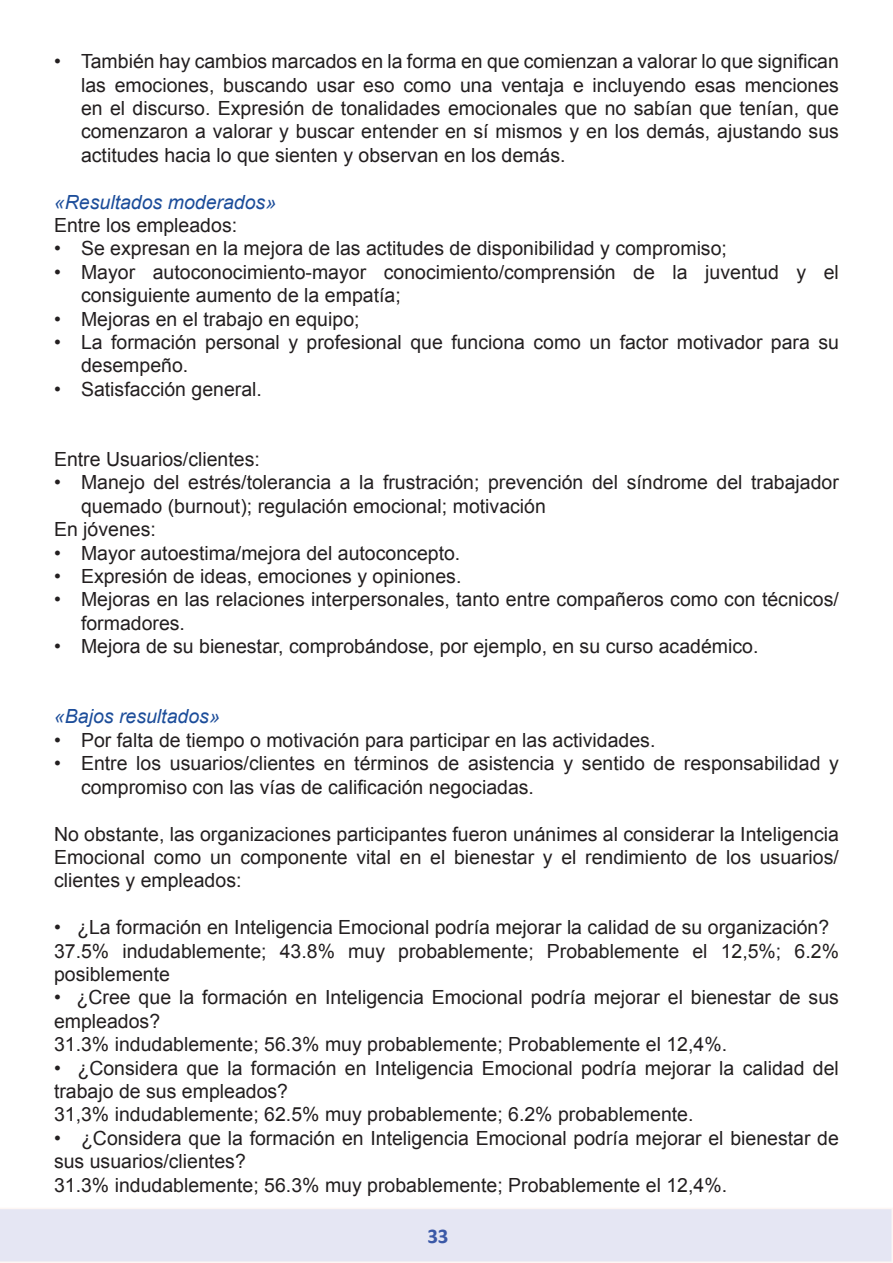
<style>
.page{position:relative;width:893px;height:1263px;background:#fff}
.page>*{position:absolute;margin:0;border:0;box-sizing:border-box;transform-origin:0 0}
.t1{font:700 21px "Calibri";color:#3b59a7}
.t2{font:19.5px/23.4px "Arial";color:#231f20}
.t3{font:italic 19.5px "Arial";color:#1c4d9a}
</style>
<div class="page">
<div style="left:0;top:1208px;width:893px;height:55px;background:#e5e6f3"></div>
<p class="t2" style="left:81px;top:50px;width:759px;text-align:justify;text-indent:-27px">• También hay cambios marcados en la forma en que comienzan a valorar lo que significan las emociones, buscando usar eso como una ventaja e incluyendo esas menciones en el discurso. Expresión de tonalidades emocionales que no sabían que tenían, que comenzaron a valorar y buscar entender en sí mismos y en los demás, ajustando sus actitudes hacia lo que sienten y observan en los demás.</p>
<p class="t3" style="left:54px;top:189px;width:224px">«Resultados moderados»</p>
<p class="t2" style="left:54px;top:214px;width:185px">Entre los empleados:</p>
<p class="t2" style="left:54px;top:237px;width:674px">• Se expresan en la mejora de las actitudes de disponibilidad y compromiso;</p>
<p class="t2" style="left:81px;top:260px;width:759px;text-indent:-27px">• Mayor autoconocimiento-mayor conocimiento/comprensión de la juventud y el consiguiente aumento de la empatía;</p>
<p class="t2" style="left:54px;top:307px;width:307px">• Mejoras en el trabajo en equipo;</p>
<p class="t2" style="left:81px;top:331px;width:759px;text-indent:-27px">• La formación personal y profesional que funciona como un factor motivador para su desempeño.</p>
<p class="t2" style="left:54px;top:377px;width:210px">• Satisfacción general.</p>
<p class="t2" style="left:54px;top:448px;width:207px">Entre Usuarios/clientes:</p>
<p class="t2" style="left:54px;top:471px;width:786px">• Manejo del estrés/tolerancia a la frustración; prevención del síndrome del trabajador</p>
<p class="t2" style="left:81px;top:494px;width:466px">quemado (burnout); regulación emocional; motivación</p>
<p class="t2" style="left:54px;top:518px;width:103px">En jóvenes:</p>
<p class="t2" style="left:54px;top:541px;width:408px">• Mayor autoestima/mejora del autoconcepto.</p>
<p class="t2" style="left:54px;top:565px;width:409px">• Expresión de ideas, emociones y opiniones.</p>
<p class="t2" style="left:81px;top:588px;width:759px;text-indent:-27px">• Mejoras en las relaciones interpersonales, tanto entre compañeros como con técnicos/ formadores.</p>
<p class="t2" style="left:54px;top:635px;width:706px">• Mejora de su bienestar, comprobándose, por ejemplo, en su curso académico.</p>
<p class="t3" style="left:54px;top:704px;width:167px">«Bajos resultados»</p>
<p class="t2" style="left:54px;top:728px;width:603px">• Por falta de tiempo o motivación para participar en las actividades.</p>
<p class="t2" style="left:81px;top:752px;width:759px;text-indent:-27px">• Entre los usuarios/clientes en términos de asistencia y sentido de responsabilidad y compromiso con las vías de calificación negociadas.</p>
<p class="t2" style="left:54px;top:822px;width:786px;text-align:justify">No obstante, las organizaciones participantes fueron unánimes al considerar la Inteligencia Emocional como un componente vital en el bienestar y el rendimiento de los usuarios/ clientes y empleados:</p>
<p class="t2" style="left:54px;top:916px;width:786px">• ¿La formación en Inteligencia Emocional podría mejorar la calidad de su organización?<br>37.5% indudablemente; 43.8% muy probablemente; Probablemente el 12,5%; 6.2% posiblemente</p>
<p class="t2" style="left:54px;top:986px;width:786px">• ¿Cree que la formación en Inteligencia Emocional podría mejorar el bienestar de sus empleados?<br>31.3% indudablemente; 56.3% muy probablemente; Probablemente el 12,4%.</p>
<p class="t2" style="left:54px;top:1056px;width:786px">• ¿Considera que la formación en Inteligencia Emocional podría mejorar la calidad del trabajo de sus empleados?<br>31,3% indudablemente; 62.5% muy probablemente; 6.2% probablemente.</p>
<p class="t2" style="left:54px;top:1126px;width:786px">• ¿Considera que la formación en Inteligencia Emocional podría mejorar el bienestar de sus usuarios/clientes?<br>31.3% indudablemente; 56.3% muy probablemente; Probablemente el 12,4%.</p>
<p class="t1" style="left:427px;top:1222px;width:23px">33</p>
</div>
